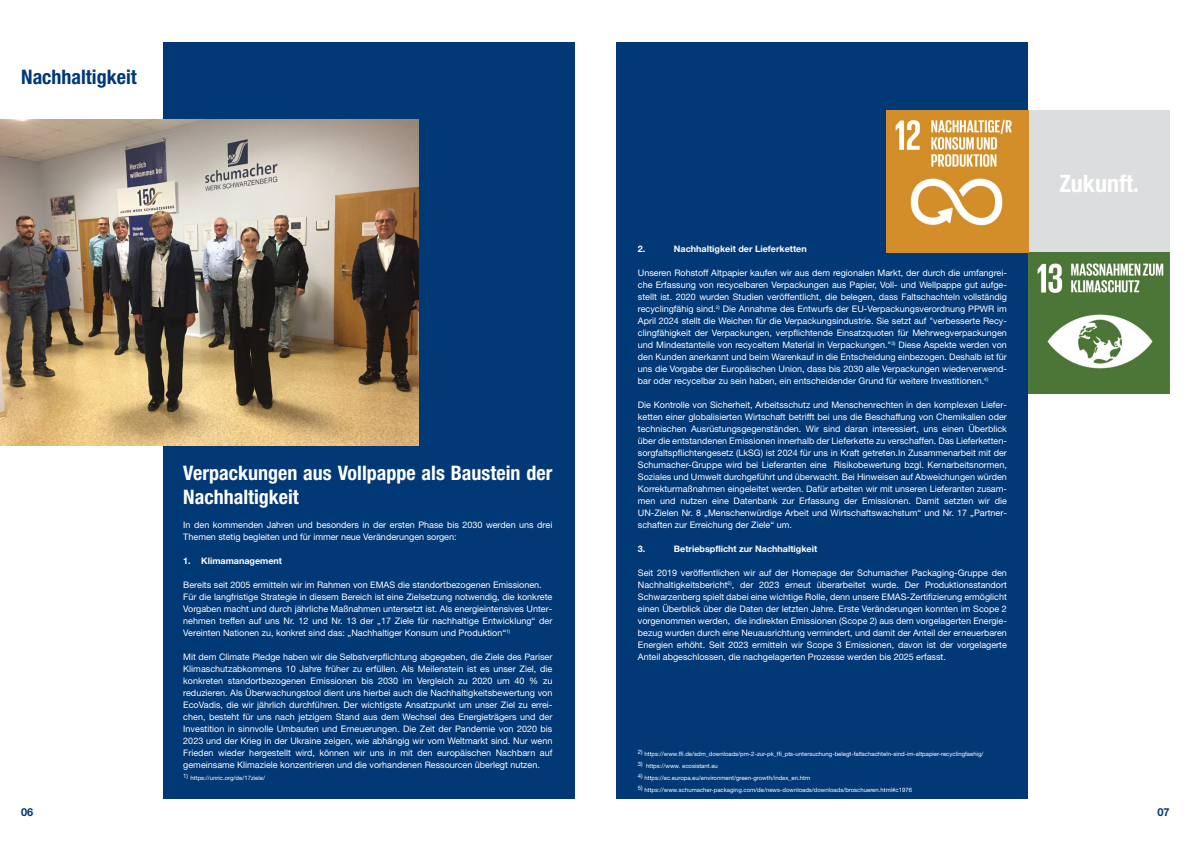
<style>
.page{position:relative;width:1191px;height:842px;background:#fff}
.page>*{position:absolute;margin:0;border:0;box-sizing:border-box;transform-origin:0 0}
.t1{font:700 condensed 24px "Helvetica Neue LT Std";color:#fff}
.t2{font:700 condensed 20px/24px "Helvetica Neue LT Std";color:#fff}
.t3{font:700 condensed 20px "Helvetica Neue LT Std";color:#003976}
.t4{font:700 11px "Helvetica Neue LT Pro";color:#003976}
.t5{font:9px/12px "Helvetica Neue LT Pro";color:#fff;text-align:justify}
.t6{font:700 9px "Helvetica Neue LT Pro";color:#fff}
.t7{font:6px "Helvetica Neue LT Pro";color:#fff}
</style>
<div class="page">
<div style="left:617px;top:43px;width:411px;height:756px;background:#003976"></div>
<div style="left:163px;top:43px;width:411px;height:756px;background:#003976"></div>
<img style="left:0;top:119px;width:418px;height:327px">
<div style="left:1028px;top:110px;width:141px;height:142px;background:#dbddde"></div>
<img style="left:1028px;top:252px;width:141px;height:142px">
<img style="left:886px;top:110px;width:142px;height:142px">
<h2 class="t3" style="left:21px;top:70px;width:117px">Nachhaltigkeit</h2>
<h2 class="t2" style="left:183px;top:464px;width:370px">Verpackungen aus Vollpappe als Baustein der<br>Nachhaltigkeit</h2>
<p class="t5" style="left:183px;top:520px;width:370px">In den kommenden Jahren und besonders in der ersten Phase bis 2030 werden uns drei<br>Themen stetig begleiten und für immer neue Veränderungen sorgen:</p>
<p class="t6" style="left:183px;top:558px;width:100px">1. Klimamanagement</p>
<p class="t5" style="left:183px;top:580px;width:370px;text-align:left">Bereits seit 2005 ermitteln wir im Rahmen von EMAS die standortbezogenen Emissionen.<br>Für die langfristige Strategie in diesem Bereich ist eine Zielsetzung notwendig, die konkrete Vorgaben macht und durch jährliche Maßnahmen untersetzt ist. Als energieintensives Unter&shy;nehmen treffen auf uns Nr. 12 und Nr. 13 der „17 Ziele für nachhaltige Entwicklung“ der Vereinten Nationen zu, konkret sind das: „Nachhaltiger Konsum und Produktion“<sup>1</sup><sup>)</sup></p>
<p class="t5" style="left:183px;top:652px;width:370px">Mit dem Climate Pledge haben wir die Selbstverpflichtung abgegeben, die Ziele des Pariser Klimaschutzabkommens 10 Jahre früher zu erfüllen. Als Meilenstein ist es unser Ziel, die konkreten standortbezogenen Emissionen bis 2030 im Vergleich zu 2020 um 40 % zu reduzieren. Als Überwachungstool dient uns hierbei auch die Nachhaltigkeitsbewertung von EcoVadis, die wir jährlich durchführen. Der wichtigste Ansatzpunkt um unser Ziel zu errei&shy;chen, besteht für uns nach jetzigem Stand aus dem Wechsel des Energieträgers und der Investition in sinnvolle Umbauten und Erneuerungen. Die Zeit der Pandemie von 2020 bis 2023 und der Krieg in der Ukraine zeigen, wie abhängig wir vom Weltmarkt sind. Nur wenn Frieden wieder hergestellt wird, können wir uns in mit den europäischen Nachbarn auf gemeinsame Klimaziele konzentrieren und die vorhandenen Ressourcen überlegt nutzen.</p>
<p class="t7" style="left:183px;top:776px;width:83px">1<sup>)</sup> https://unric.org/de/17ziele/</p>
<p class="t6" style="left:638px;top:246px;width:9px">2.</p>
<p class="t6" style="left:674px;top:246px;width:134px">Nachhaltigkeit der Lieferketten</p>
<p class="t5" style="left:638px;top:268px;width:370px">Unseren Rohstoff Altpapier kaufen wir aus dem regionalen Markt, der durch die umfangrei&shy;che Erfassung von recycelbaren Verpackungen aus Papier, Voll- und Wellpappe gut aufge&shy;stellt ist. 2020 wurden Studien veröffentlicht, die belegen, dass Faltschachteln vollständig recyclingfähig sind.<sup>2</sup><sup>)</sup> Die Annahme des Entwurfs der EU-Verpackungsverordnung PPWR im April 2024 stellt die Weichen für die Verpackungsindustrie. Sie setzt auf "verbesserte Recy&shy;clingfähigkeit der Verpackungen, verpflichtende Einsatzquoten für Mehrwegverpackungen und Mindestanteile von recyceltem Material in Verpackungen."<sup>3</sup><sup>)</sup> Diese Aspekte werden von den Kunden anerkannt und beim Warenkauf in die Entscheidung einbezogen. Deshalb ist für uns die Vorgabe der Europäischen Union, dass bis 2030 alle Verpackungen wiederverwend&shy;bar oder recycelbar zu sein haben, ein entscheidender Grund für weitere Investitionen.<sup>4</sup><sup>)</sup></p>
<p class="t5" style="left:638px;top:400px;width:370px">Die Kontrolle von Sicherheit, Arbeitsschutz und Menschenrechten in den komplexen Liefer&shy;ketten einer globalisierten Wirtschaft betrifft bei uns die Beschaffung von Chemikalien oder technischen Ausrüstungsgegenständen. Wir sind daran interessiert, uns einen Überblick über die entstandenen Emissionen innerhalb der Lieferkette zu verschaffen. Das Lieferketten&shy;sorgfaltspflichtengesetz (LkSG) ist 2024 für uns in Kraft getreten.In Zusammenarbeit mit der Schumacher-Gruppe wird bei Lieferanten eine Risikobewertung bzgl. Kernarbeitsnormen, Soziales und Umwelt durchgeführt und überwacht. Bei Hinweisen auf Abweichungen würden Korrekturmaßnahmen eingeleitet werden. Dafür arbeiten wir mit unseren Lieferanten zusam&shy;men und nutzen eine Datenbank zur Erfassung der Emissionen. Damit setzten wir die UN-Zielen Nr. 8 „Menschenwürdige Arbeit und Wirtschaftswachstum“ und Nr. 17 „Partner&shy;schaften zur Erreichung der Ziele“ um.</p>
<p class="t6" style="left:638px;top:546px;width:9px">3.</p>
<p class="t6" style="left:674px;top:546px;width:145px">Betriebspflicht zur Nachhaltigkeit</p>
<p class="t5" style="left:638px;top:568px;width:370px">Seit 2019 veröffentlichen wir auf der Homepage der Schumacher Packaging-Gruppe den Nachhaltigkeitsbericht<sup>5</sup><sup>)</sup>, der 2023 erneut überarbeitet wurde. Der Produktionsstandort Schwarzenberg spielt dabei eine wichtige Rolle, denn unsere EMAS-Zertifizierung ermöglicht einen Überblick über die Daten der letzten Jahre. Erste Veränderungen konnten im Scope 2 vorgenommen werden, die indirekten Emissionen (Scope 2) aus dem vorgelagerten Energie&shy;bezug wurden durch eine Neuausrichtung vermindert, und damit der Anteil der erneuerbaren Energien erhöht. Seit 2023 ermitteln wir Scope 3 Emissionen, davon ist der vorgelagerte Anteil abgeschlossen, die nachgelagerten Prozesse werden bis 2025 erfasst.</p>
<p class="t7" style="left:638px;top:752px;width:347px">2<sup>)</sup> https://www.ffi.de/sdm_downloads/pm-2-zur-pk_ffi_pts-untersuchung-belegt-faltschachteln-sind-im-altpapier-recyclingfaehig/</p>
<p class="t7" style="left:638px;top:764px;width:82px">3<sup>)</sup> https://www. ecosistant.eu</p>
<p class="t7" style="left:638px;top:776px;width:174px">4<sup>)</sup> https://ec.europa.eu/environment/green-growth/index_en.htm</p>
<p class="t7" style="left:638px;top:788px;width:276px">5<sup>)</sup> https://www.schumacher-packaging.com/de/news-downloads/downloads/broschueren.html#c1976</p>
<h1 class="t1" style="left:1059px;top:175px;width:81px">Zukunft.</h1>
<p class="t4" style="left:21px;top:808px;width:14px">06</p>
<p class="t4" style="left:1157px;top:808px;width:14px">07</p>
</div>
